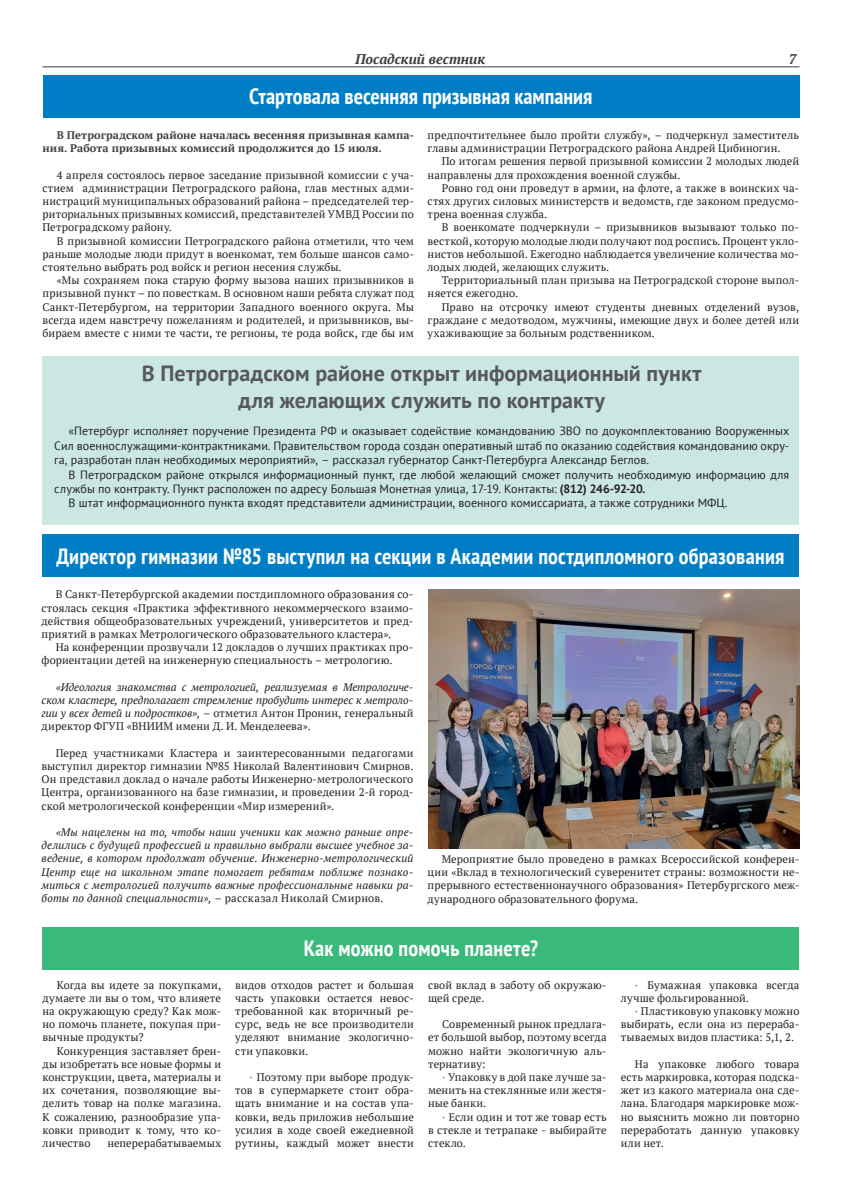
<style>
.page{position:relative;width:842px;height:1191px;background:#fff}
.page>*{position:absolute;margin:0;border:0;box-sizing:border-box;transform-origin:0 0}
.t1{font:700 condensed 22px "PT Sans";letter-spacing:.01em;color:#fcfcfc}
.t2{font:700 22px/26.4px "PT Sans";letter-spacing:.005em;color:#57585a;text-align:center}
.t3{font:italic 700 14px "PT Serif";color:#3e3e3f}
.t4{font:12px/14.4px "PT Sans";letter-spacing:.005em;color:#231f20;text-align:justify}
.t5{font:11px/13.2px "PT Serif";letter-spacing:.015em;color:#231f20;text-align:justify}
.t6{font:italic 11px/13.2px "PT Serif";letter-spacing:.005em;color:#231f20;text-align:justify}
.t7{font:700 11px/13.2px "PT Serif";letter-spacing:.01em;color:#3e3e3f}
.s1{font-weight:700}
.s2{font-style:normal}
.s3{font-weight:700;color:#39b97a}
</style>
<div class="page">
<hr style="left:43px;top:66px;width:756px;height:1px;background:#3e3e3f">
<div style="left:43px;top:356px;width:756px;height:169px;background:#cae7e2"></div>
<div style="left:43px;top:927px;width:756px;height:43px;background:#39b97a"></div>
<div style="left:43px;top:75px;width:757px;height:43px;background:#007ec5"></div>
<img style="left:428px;top:590px;width:372px;height:259px">
<div style="left:43px;top:534px;width:756px;height:43px;background:#007ec5"></div>
<p class="t3" style="left:355px;top:50px;width:132px">Посадский вестник</p>
<p class="t3" style="left:789px;top:50px;width:9px">7</p>
<h1 class="t1" style="left:249px;top:82px;width:345px">Стартовала весенняя призывная кампания</h1>
<p class="t7" style="left:43px;top:128px;width:373px;text-indent:14px">В Петроградском районе началась весенняя призывная кампа&shy;ния. Работа призывных комиссий продолжится до 15 июля.</p>
<p class="t5" style="left:43px;top:168px;width:373px;text-indent:14px">4 апреля состоялось первое заседание призывной комиссии с уча&shy;стием администрации Петроградского района, глав местных адми&shy;нистраций муниципальных образований района – председателей тер&shy;риториальных призывных комиссий, представителей УМВД России по Петроградскому району.</p>
<p class="t5" style="left:43px;top:234px;width:373px;text-indent:14px">В призывной комиссии Петроградского района отметили, что чем раньше молодые люди придут в военкомат, тем больше шансов само&shy;стоятельно выбрать род войск и регион несения службы.</p>
<p class="t5" style="left:43px;top:273px;width:373px;text-indent:14px">«Мы сохраняем пока старую форму вызова наших призывников в призывной пункт – по повесткам. В основном наши ребята служат под Санкт‑Петербургом, на территории Западного военного округа. Мы всегда идем навстречу пожеланиям и родителей, и призывников, вы&shy;бираем вместе с ними те части, те регионы, те рода войск, где бы им</p>
<p class="t5" style="left:428px;top:128px;width:373px">предпочтительнее было пройти службу», – подчеркнул заместитель главы администрации Петроградского района Андрей Цибиногин.</p>
<p class="t5" style="left:428px;top:155px;width:373px;text-indent:14px">По итогам решения первой призывной комиссии 2 молодых людей направлены для прохождения военной службы.</p>
<p class="t5" style="left:428px;top:181px;width:373px;text-indent:14px">Ровно год они проведут в армии, на флоте, а также в воинских ча&shy;стях других силовых министерств и ведомств, где законом предусмо&shy;трена военная служба.</p>
<p class="t5" style="left:428px;top:221px;width:373px;text-indent:14px">В военкомате подчеркнули – призывников вызывают только по&shy;весткой, которую молодые люди получают под роспись. Процент укло&shy;нистов небольшой. Ежегодно наблюдается увеличение количества мо&shy;лодых людей, желающих служить.</p>
<p class="t5" style="left:428px;top:273px;width:373px;text-indent:14px">Территориальный план призыва на Петроградской стороне выпол&shy;няется ежегодно.</p>
<p class="t5" style="left:428px;top:300px;width:373px;text-indent:14px">Право на отсрочку имеют студенты дневных отделений вузов, граждане с медотводом, мужчины, имеющие двух и более детей или ухаживающие за больным родственником.</p>
<h1 class="t2" style="left:142px;top:360px;width:561px">В Петроградском районе открыт информационный пункт для желающих служить по контракту</h1>
<p class="t4" style="left:54px;top:424px;width:736px;text-indent:14px">«Петербург исполняет поручение Президента РФ и оказывает содействие командованию ЗВО по доукомплектованию Вооруженных Сил военнослужащими-контрактниками. Правительством города создан оперативный штаб по оказанию содействия командованию окру&shy;га, разработан план необходимых мероприятий», – рассказал губернатор Санкт‑Петербурга Александр Беглов.</p>
<p class="t4" style="left:68px;top:467px;width:722px">В Петроградском районе открылся информационный пункт, где любой желающий сможет получить необходимую информацию для</p>
<p class="t4" style="left:54px;top:481px;width:593px">службы по контракту. Пункт расположен по адресу Большая Монетная улица, 17-19. Контакты: <span class="s1">(812) 246-92-20.</span></p>
<p class="t4" style="left:68px;top:496px;width:660px">В штат информационного пункта входят представители администрации, военного комиссариата, а также сотрудники МФЦ.</p>
<h1 class="t1" style="left:56px;top:542px;width:729px">Директор гимназии №85 выступил на секции в Академии постдипломного образования</h1>
<p class="t5" style="left:42px;top:587px;width:373px;text-indent:14px">В Санкт‑Петербургской академии постдипломного образования со&shy;стоялась секция «Практика эффективного некоммерческого взаимо&shy;действия общеобразовательных учреждений, университетов и пред&shy;приятий в рамках Метрологического образовательного кластера».</p>
<p class="t5" style="left:42px;top:640px;width:373px;text-indent:14px">На конференции прозвучали 12 докладов о лучших практиках про&shy;фориентации детей на инженерную специальность – метрологию.</p>
<p class="t6" style="left:42px;top:680px;width:373px;text-indent:14px">«Идеология знакомства с метрологией, реализуемая в Метрологиче&shy;ском кластере, предполагает стремление пробудить интерес к метроло&shy;гии у всех детей и подростков», <span class="s2">– отметил Антон Пронин, генеральный директор ФГУП «ВНИИМ имени Д. И. Менделеева».</span></p>
<p class="t5" style="left:42px;top:746px;width:373px;text-indent:14px">Перед участниками Кластера и заинтересованными педагогами выступил директор гимназии №85 Николай Валентинович Смирнов.<br>Он представил доклад о начале работы Инженерно-метрологического Центра, организованного на базе гимназии, и проведении 2-й город&shy;ской метрологической конференции «Мир измерений».</p>
<p class="t6" style="left:42px;top:825px;width:373px;text-indent:14px">«Мы нацелены на то, чтобы наши ученики как можно раньше опре&shy;делились с будущей профессией и правильно выбрали высшее учебное за&shy;ведение, в котором продолжат обучение. Инженерно-метрологический Центр еще на школьном этапе помогает ребятам поближе познако&shy;миться с метрологией получить важные профессиональные навыки ра&shy;боты по данной специальности», – <span class="s2">рассказал Николай Смирнов.</span></p>
<p class="t5" style="left:428px;top:852px;width:373px;text-indent:14px">Мероприятие было проведено в рамках Всероссийской конферен&shy;ции «Вклад в технологический суверенитет страны: возможности не&shy;прерывного естественнонаучного образования» Петербургского меж&shy;дународного образовательного форума.</p>
<p class="t5" style="left:43px;top:978px;width:180px;text-indent:14px">Когда вы идете за покупками, думаете ли вы о том, что влияете на окружающую среду? Как мож&shy;но помочь планете, покупая при&shy;вычные продукты?</p>
<p class="t5" style="left:43px;top:1044px;width:180px;text-indent:14px">Конкуренция заставляет брен&shy;ды изобретать все новые формы и конструкции, цвета, материалы и их сочетания, позволяющие вы&shy;делить товар на полке магазина.<br>К сожалению, разнообразие упа&shy;ковки приводит к тому, что ко&shy;личество</p>
<p class="t5" style="left:107px;top:1136px;width:115px">неперерабатываемых</p>
<h1 class="t1" style="left:304px;top:933px;width:236px">Как можно помочь планете?</h1>
<p class="t5" style="left:235px;top:978px;width:180px">видов отходов растет и большая часть упаковки остается невос&shy;требованной как вторичный ре&shy;сурс, ведь не все производители уделяют внимание экологично&shy;сти упаковки.</p>
<p class="t5" style="left:235px;top:1070px;width:180px;text-indent:14px"><span class="s3">·</span> Поэтому при выборе продук&shy;тов в супермаркете стоит обра&shy;щать внимание и на состав упа&shy;ковки, ведь приложив небольшие усилия в ходе своей ежедневной рутины, каждый может внести</p>
<p class="t5" style="left:428px;top:978px;width:180px">свой вклад в заботу об окружаю&shy;щей среде.</p>
<p class="t5" style="left:428px;top:1017px;width:180px;text-indent:14px">Современный рынок предлага&shy;ет большой выбор, поэтому всегда можно найти экологичную аль&shy;тернативу:</p>
<p class="t5" style="left:428px;top:1070px;width:180px;text-indent:14px"><span class="s3">·</span> Упаковку в дой паке лучше за&shy;менить на стеклянные или жестя&shy;ные банки.</p>
<p class="t5" style="left:428px;top:1110px;width:180px;text-indent:14px"><span class="s3">·</span> Если один и тот же товар есть в стекле и тетрапаке - выбирайте стекло.</p>
<p class="t5" style="left:621px;top:978px;width:180px;text-indent:14px"><span class="s3">·</span> Бумажная упаковка всегда лучше фольгированной.</p>
<p class="t5" style="left:621px;top:1004px;width:180px;text-indent:14px"><span class="s3">·</span> Пластиковую упаковку можно выбирать, если она из перераба&shy;тываемых видов пластика: 5,1, 2.</p>
<p class="t5" style="left:621px;top:1057px;width:180px;text-indent:14px">На упаковке любого товара есть маркировка, которая подска&shy;жет из какого материала она сде&shy;лана. Благодаря маркировке мож&shy;но выяснить можно ли повторно переработать данную упаковку или нет.</p>
</div>
